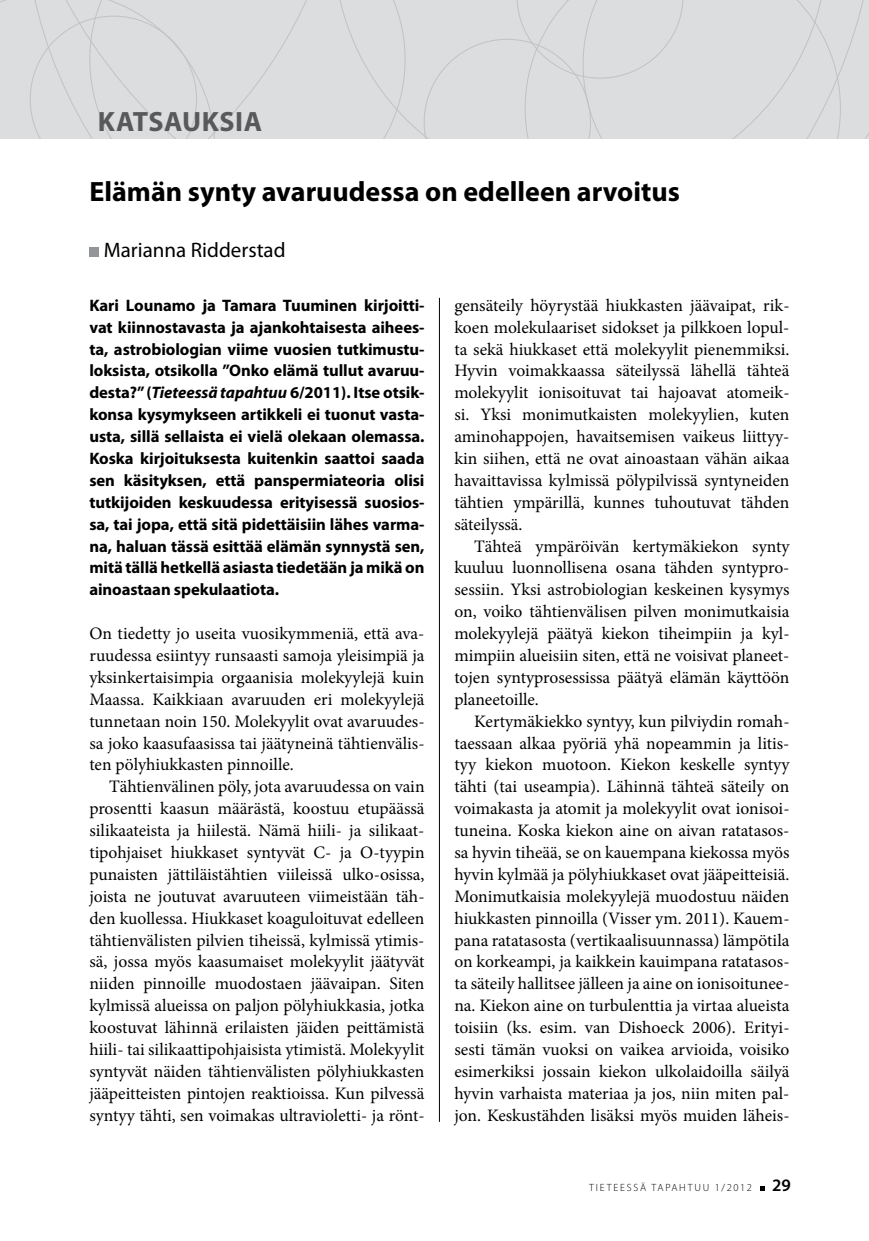
<style>
.page{position:relative;width:869px;height:1241px;background:#fff}
.page>*{position:absolute;margin:0;border:0;box-sizing:border-box;transform-origin:0 0}
.t1{font:700 28px "Myriad Pro";color:#000}
.t2{font:700 28px "Myriad Pro";letter-spacing:.02em;color:#58595b}
.t3{font:21px "Myriad Pro";color:#000}
.t4{font:17.5px/21.9px "Minion Pro";color:#000;text-align:justify}
.t5{font:700 16.62px/21.9px "Myriad Pro";letter-spacing:-.005em;color:#000;text-align:justify}
.t6{font:300 10.5px "Myriad Pro";letter-spacing:.17em;color:#000}
.s1{font-style:italic}
.s2{font-weight:600;font-size:17.5px}
</style>
<div class="page">
<svg style="left:760px;top:1186px;width:4px;height:4px"></svg>
<hr style="left:439px;top:298px;width:1px;height:823px;background:#000">
<div style="left:405px;top:0;width:18px;height:139px;background:#dcddde"></div>
<div style="left:423px;top:0;width:445px;height:139px;background:#dcddde"></div>
<div style="left:0;top:0;width:89px;height:139px;background:#dcddde"></div>
<div style="left:89px;top:0;width:316px;height:139px;background:#dcddde"></div>
<div style="left:89px;top:247px;width:10px;height:10px;background:#939598"></div>
<h1 class="t2" style="left:98px;top:104px;width:165px">KATSAUKSIA</h1>
<h1 class="t1" style="left:89px;top:174px;width:591px">Elämän synty avaruudessa on edelleen arvoitus</h1>
<p class="t3" style="left:104px;top:237px;width:183px">Marianna Ridderstad</p>
<p class="t5" style="left:89px;top:293px;width:336px">Kari Lounamo ja Tamara Tuuminen kirjoitti&shy;vat kiinnostavasta ja ajankohtaisesta aihees&shy;ta, astrobiologian viime vuosien tutkimustu&shy;loksista, otsikolla ”Onko elämä tullut avaruu&shy;desta?” (<span class="s1">Tieteessä tapahtuu</span> 6/2011). Itse otsik&shy;konsa kysymykseen artikkeli ei tuonut vasta&shy;usta, sillä sellaista ei vielä olekaan olemassa.<br>Koska kirjoituksesta kuitenkin saattoi saada sen käsityksen, että panspermiateoria olisi tutkijoiden keskuudessa erityisessä suosios&shy;sa, tai jopa, että sitä pidettäisiin lähes varma&shy;na, haluan tässä esittää elämän synnystä sen, mitä tällä hetkellä asiasta tiedetään ja mikä on ainoastaan spekulaatiota.</p>
<p class="t4" style="left:89px;top:622px;width:336px">On tiedetty jo useita vuosikymmeniä, että ava&shy;ruudessa esiintyy runsaasti samoja yleisimpiä ja yksinkertaisimpia orgaanisia molekyylejä kuin Maassa. Kaikkiaan avaruuden eri molekyylejä tunnetaan noin 150. Molekyylit ovat avaruudes&shy;sa joko kaasufaasissa tai jäätyneinä tähtienvälis&shy;ten pölyhiukkasten pinnoille.</p>
<p class="t4" style="left:89px;top:775px;width:336px;text-indent:20px">Tähtienvälinen pöly, jota avaruudessa on vain prosentti kaasun määrästä, koostuu etupäässä silikaateista ja hiilestä. Nämä hiili- ja silikaat&shy;tipohjaiset hiukkaset syntyvät C- ja O-tyypin punaisten jättiläistähtien viileissä ulko-osissa, joista ne joutuvat avaruuteen viimeistään täh&shy;den kuollessa. Hiukkaset koaguloituvat edelleen tähtienvälisten pilvien tiheissä, kylmissä ytimis&shy;sä, jossa myös kaasumaiset molekyylit jäätyvät niiden pinnoille muodostaen jäävaipan. Siten kylmissä alueissa on paljon pölyhiukkasia, jotka koostuvat lähinnä erilaisten jäiden peittämistä hiili- tai silikaattipohjaisista ytimistä. Molekyylit syntyvät näiden tähtienvälisten pölyhiukkasten jääpeitteisten pintojen reaktioissa. Kun pilvessä syntyy tähti, sen voimakas ultravioletti- ja rönt-</p>
<p class="t4" style="left:454px;top:294px;width:336px">gensäteily höyrystää hiukkasten jäävaipat, rik&shy;koen molekulaariset sidokset ja pilkkoen lopul&shy;ta sekä hiukkaset että molekyylit pienemmiksi.<br>Hyvin voimakkaassa säteilyssä lähellä tähteä molekyylit ionisoituvat tai hajoavat atomeik&shy;si. Yksi monimutkaisten molekyylien, kuten aminohappojen, havaitsemisen vaikeus liittyy&shy;kin siihen, että ne ovat ainoastaan vähän aikaa havaittavissa kylmissä pölypilvissä syntyneiden tähtien ympärillä, kunnes tuhoutuvat tähden säteilyssä.</p>
<p class="t4" style="left:454px;top:535px;width:336px;text-indent:20px">Tähteä ympäröivän kertymäkiekon synty kuuluu luonnollisena osana tähden syntypro&shy;sessiin. Yksi astrobiologian keskeinen kysymys on, voiko tähtienvälisen pilven monimutkaisia molekyylejä päätyä kiekon tiheimpiin ja kyl&shy;mimpiin alueisiin siten, että ne voisivat planeet&shy;tojen syntyprosessissa päätyä elämän käyttöön planeetoille.</p>
<p class="t4" style="left:454px;top:710px;width:336px;text-indent:20px">Kertymäkiekko syntyy, kun pilviydin romah&shy;taessaan alkaa pyöriä yhä nopeammin ja litis&shy;tyy kiekon muotoon. Kiekon keskelle syntyy tähti (tai useampia). Lähinnä tähteä säteily on voimakasta ja atomit ja molekyylit ovat ionisoi&shy;tuneina. Koska kiekon aine on aivan ratatasos&shy;sa hyvin tiheää, se on kauempana kiekossa myös hyvin kylmää ja pölyhiukkaset ovat jääpeitteisiä.<br>Monimutkaisia molekyylejä muodostuu näiden hiukkasten pinnoilla (Visser ym. 2011). Kauem&shy;pana ratatasosta (vertikaalisuunnassa) lämpötila on korkeampi, ja kaikkein kauimpana ratatasos&shy;ta säteily hallitsee jälleen ja aine on ionisoitunee&shy;na. Kiekon aine on turbulenttia ja virtaa alueista toisiin (ks. esim. van Dishoeck 2006). Erityi&shy;sesti tämän vuoksi on vaikea arvioida, voisiko esimerkiksi jossain kiekon ulkolaidoilla säilyä hyvin varhaista materiaa ja jos, niin miten pal&shy;jon. Keskustähden lisäksi myös muiden läheis-</p>
<p class="t6" style="left:589px;top:1181px;width:203px">TIETEESSÄ TAPAHTUU 1/2012 <span class="s2">29</span></p>
</div>
